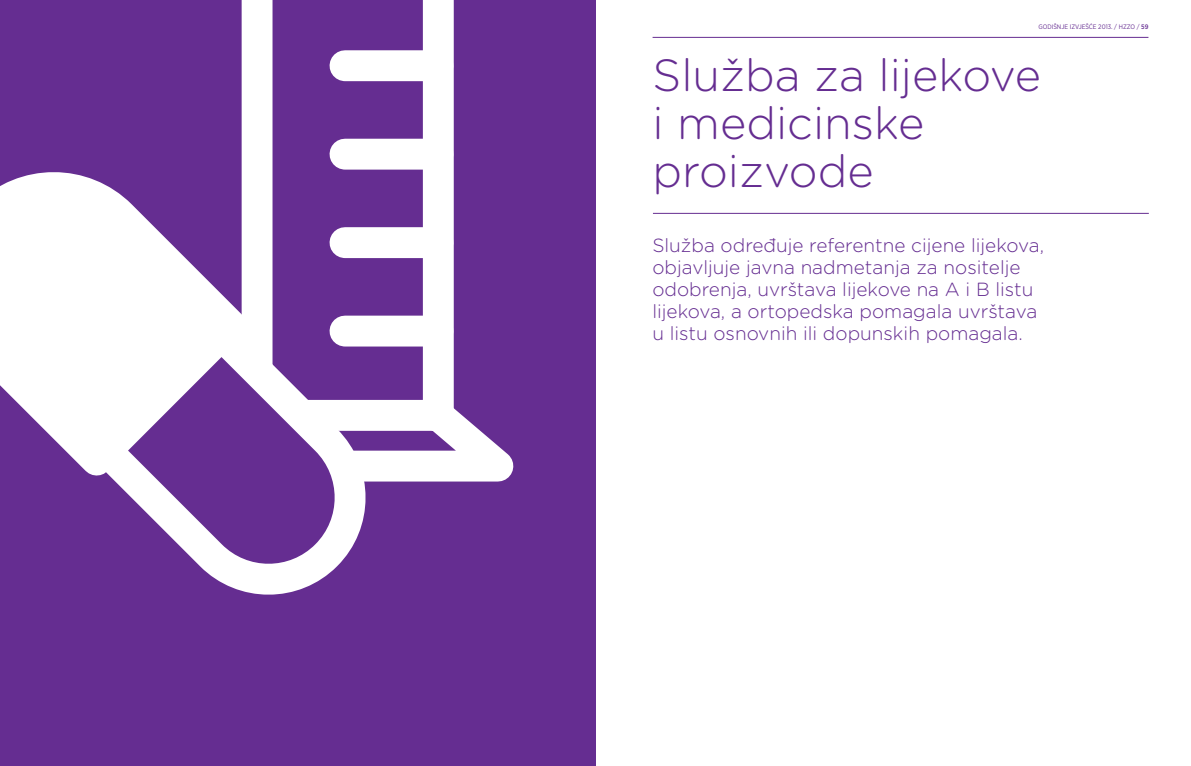
<style>
.page{position:relative;width:1191px;height:766px;background:#fff}
.page>*{position:absolute;margin:0;border:0;box-sizing:border-box;transform-origin:0 0}
.t1{font:300 45px/48px "Gotham Rounded";color:#652d91}
.t2{font:300 19px/22px "Gotham Rounded";color:#652d91}
.t3{font:6.5px "Gotham Narrow";color:#652d91}
.s1{font-weight:500}
</style>
<div class="page">
<hr style="left:652px;top:37px;width:496px;height:1px;background:#652d91">
<hr style="left:653px;top:213px;width:495px;height:1px;background:#652d91">
<div style="left:0;top:0;width:595px;height:765px;background:#652d91"></div>
<svg style="left:242px;top:0;width:212px;height:372px"></svg>
<svg style="left:402px;top:372px;width:112px;height:110px"></svg>
<div style="left:345px;top:50px;width:93px;height:31px;background:#fff"></div>
<div style="left:345px;top:139px;width:93px;height:30px;background:#fff"></div>
<div style="left:345px;top:227px;width:93px;height:31px;background:#fff"></div>
<div style="left:345px;top:315px;width:93px;height:31px;background:#fff"></div>
<svg style="left:0;top:172px;width:275px;height:275px"></svg>
<svg style="left:62px;top:291px;width:340px;height:304px"></svg>
<p class="t3" style="left:1038px;top:23px;width:112px">GODIŠNJE IZVJEŠĆE 2013. / HZZO / <span class="s1">59</span></p>
<h1 class="t1" style="left:652px;top:49px;width:390px">Služba za lijekove i medicinske proizvode</h1>
<p class="t2" style="left:652px;top:233px;width:393px">Služba određuje referentne cijene lijekova, objavljuje javna nadmetanja za nositelje odobrenja, uvrštava lijekove na A i B listu lijekova, a ortopedska pomagala uvrštava u listu osnovnih ili dopunskih pomagala.</p>
</div>
